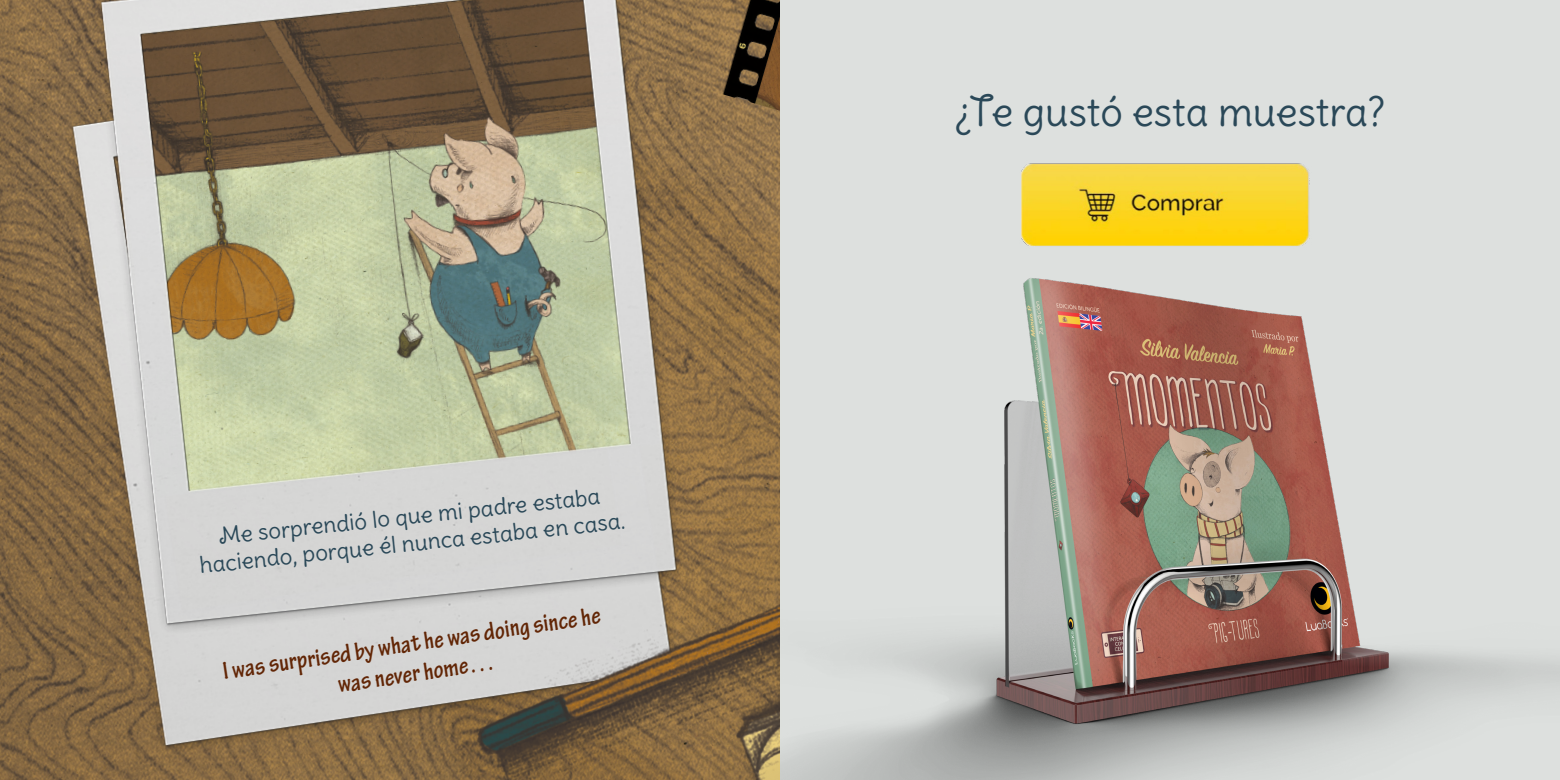
<style>
.page{position:relative;width:1560px;height:780px;background:#fff}
.page>*{position:absolute;margin:0;border:0;box-sizing:border-box;transform-origin:0 0}
.t1{font:40px "Delius Swash Caps";color:#2a4858}
.t2{font:700 condensed 26.25px/29.9px "Tekton Pro";color:#622606;text-align:center}
.t3{font:22.5px/27px "Delius Swash Caps";color:#2a4858;text-align:center}
</style>
<div class="page">
<img style="left:0;top:0;width:780px;height:780px">
<img style="left:24px;top:15px;width:398px;height:750px">
<img style="left:726px;top:0;width:54px;height:169px">
<img style="left:56px;top:0;width:670px;height:642px">
<img style="left:422px;top:503px;width:282px;height:277px">
<div style="left:780px;top:0;width:779px;height:172px;background:#dde0de"></div>
<img style="left:987px;top:139px;width:356px;height:33px">
<img style="left:704px;top:172px;width:855px;height:608px">
<p class="t3" style="left:195px;top:525px;width:429px;rotate:-6deg">Me sorprendió lo que mi padre estaba haciendo, porque él nunca estaba en casa.</p>
<p class="t2" style="left:221px;top:658px;width:383px;rotate:-9deg">I was surprised by what he was doing since he was never home…</p>
<h1 class="t1" style="left:954px;top:86px;width:432px">¿Te gustó esta muestra?</h1>
</div>
